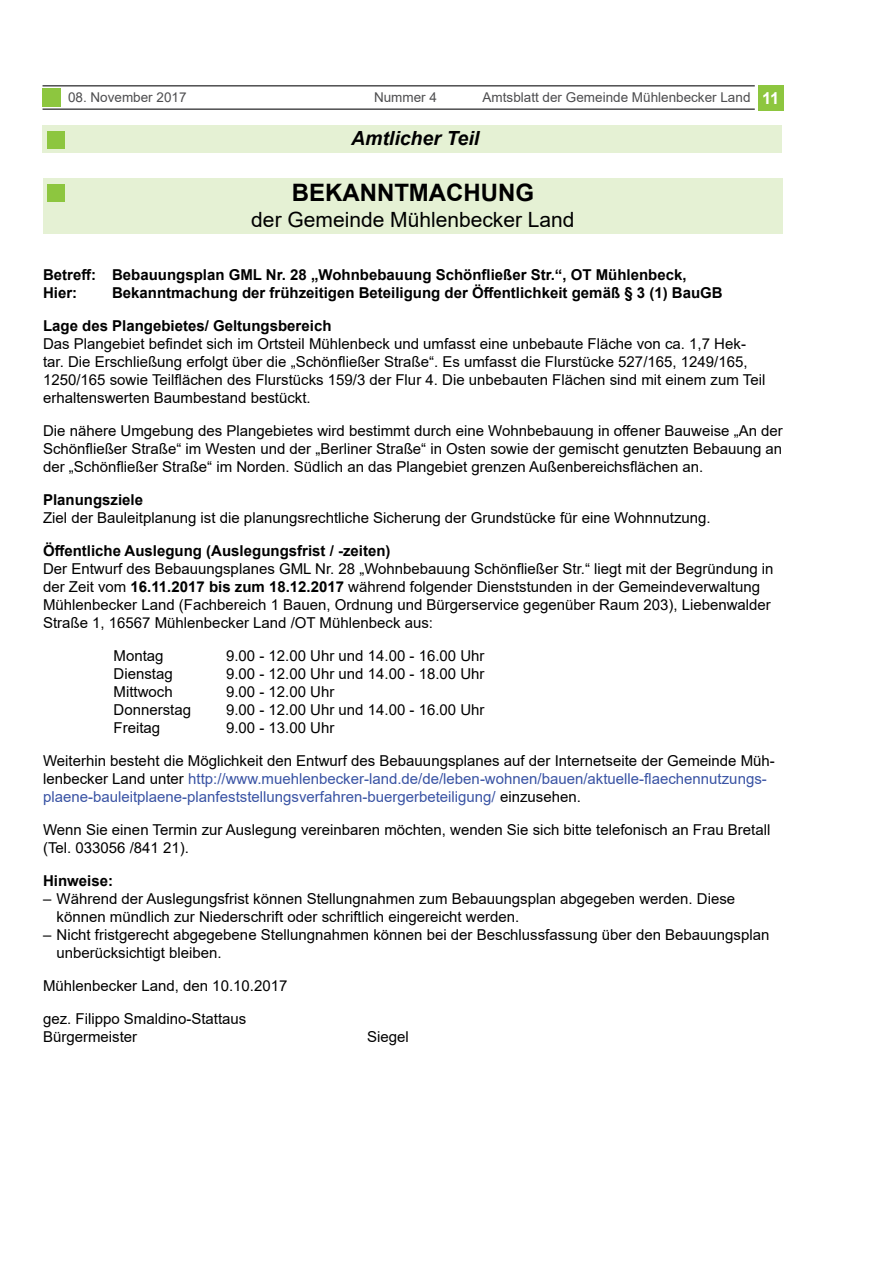
<style>
.page{position:relative;width:893px;height:1263px;background:#fff}
.page>*{position:absolute;margin:0;border:0;box-sizing:border-box;transform-origin:0 0}
.t1{font:700 24px "Arial";color:#000}
.t2{font:21px "Arial";color:#000}
.t3{font:italic 700 19.5px "Arial";color:#000}
.t4{font:15px/18px "Arial";color:#000}
.t5{font:15px/18px "Arial";color:#3953a4}
.t6{font:700 15px/18px "Arial";color:#000}
.t7{font:13.5px "Arial";color:#4d4d4f}
.s1{font-weight:700;font-size:16.5px;color:#fff}
.s2{font-weight:700}
.s3{color:#000}
</style>
<div class="page">
<div style="left:758px;top:85px;width:25px;height:26px;background:#8dc63f"></div>
<div style="left:43px;top:125px;width:739px;height:28px;background:#e5f1d4"></div>
<div style="left:43px;top:89px;width:18px;height:18px;background:#8dc63f"></div>
<hr style="left:43px;top:85px;width:712px;height:2px;background:#4d4d4f">
<hr style="left:43px;top:108px;width:712px;height:2px;background:#4d4d4f">
<div style="left:47px;top:132px;width:17px;height:17px;background:#8dc63f"></div>
<div style="left:43px;top:179px;width:740px;height:55px;background:#e5f1d4"></div>
<div style="left:48px;top:185px;width:17px;height:17px;background:#8dc63f"></div>
<p class="t7" style="left:68px;top:88px;width:120px">08. November 2017</p>
<p class="t7" style="left:374px;top:88px;width:65px">Nummer 4</p>
<p class="t7" style="left:483px;top:88px;width:298px">Amtsblatt der Gemeinde Mühlenbecker Land <span class="s1">11</span></p>
<h3 class="t3" style="left:351px;top:125px;width:130px">Amtlicher Teil</h3>
<h1 class="t1" style="left:292px;top:176px;width:244px">BEKANNTMACHUNG</h1>
<h2 class="t2" style="left:251px;top:205px;width:325px">der Gemeinde Mühlenbecker Land</h2>
<p class="t6" style="left:43px;top:266px;width:645px">Betreff: Bebauungsplan GML Nr. 28 „Wohnbebauung Schönfließer Str.“, OT Mühlenbeck,<br>Hier:</p>
<p class="t6" style="left:112px;top:284px;width:612px">Bekanntmachung der frühzeitigen Beteiligung der Öffentlichkeit gemäß § 3 (1) BauGB</p>
<p class="t6" style="left:43px;top:317px;width:290px">Lage des Plangebietes/ Geltungsbereich</p>
<p class="t4" style="left:43px;top:334px;width:724px">Das Plangebiet befindet sich im Ortsteil Mühlenbeck und umfasst eine unbebaute Fläche von ca. 1,7 Hek&shy;tar. Die Erschließung erfolgt über die „Schönfließer Straße“. Es umfasst die Flurstücke 527/165, 1249/165, 1250/165 sowie Teilflächen des Flurstücks 159/3 der Flur 4. Die unbebauten Flächen sind mit einem zum Teil erhaltenswerten Baumbestand bestückt.</p>
<p class="t4" style="left:43px;top:421px;width:741px;text-align:justify">Die nähere Umgebung des Plangebietes wird bestimmt durch eine Wohnbebauung in offener Bauweise „An der Schönfließer Straße“ im Westen und der „Berliner Straße“ in Osten sowie der gemischt genutzten Bebauung an der „Schönfließer Straße“ im Norden. Südlich an das Plangebiet grenzen Außenbereichsflächen an.</p>
<p class="t6" style="left:43px;top:491px;width:102px">Planungsziele</p>
<p class="t4" style="left:43px;top:508px;width:669px">Ziel der Bauleitplanung ist die planungsrechtliche Sicherung der Grundstücke für eine Wohnnutzung.</p>
<p class="t6" style="left:43px;top:542px;width:349px">Öffentliche Auslegung (Auslegungsfrist / -zeiten)</p>
<p class="t4" style="left:43px;top:559px;width:732px">Der Entwurf des Bebauungsplanes GML Nr. 28 „Wohnbebauung Schönfließer Str.“ liegt mit der Begründung in der Zeit vom <span class="s2">16.11.2017 bis zum 18.12.2017</span> während folgender Dienststunden in der Gemeindeverwaltung Mühlenbecker Land (Fachbereich 1 Bauen, Ordnung und Bürgerservice gegenüber Raum 203), Liebenwalder Straße 1, 16567 Mühlenbecker Land /OT Mühlenbeck aus:</p>
<p class="t4" style="left:114px;top:646px;width:52px">Montag</p>
<p class="t4" style="left:226px;top:646px;width:260px">9.00 - 12.00 Uhr und 14.00 - 16.00 Uhr</p>
<p class="t4" style="left:114px;top:664px;width:61px">Dienstag</p>
<p class="t4" style="left:226px;top:664px;width:260px">9.00 - 12.00 Uhr und 14.00 - 18.00 Uhr</p>
<p class="t4" style="left:114px;top:682px;width:61px">Mittwoch</p>
<p class="t4" style="left:226px;top:682px;width:110px">9.00 - 12.00 Uhr</p>
<p class="t4" style="left:114px;top:700px;width:79px">Donnerstag</p>
<p class="t4" style="left:226px;top:700px;width:260px">9.00 - 12.00 Uhr und 14.00 - 16.00 Uhr</p>
<p class="t4" style="left:114px;top:718px;width:48px">Freitag</p>
<p class="t4" style="left:226px;top:718px;width:110px">9.00 - 13.00 Uhr</p>
<p class="t5" style="left:43px;top:751px;width:733px"><span class="s3">Weiterhin besteht die Möglichkeit den Entwurf des Bebauungsplanes auf der Internetseite der Gemeinde Müh&shy;lenbecker Land unter</span> http://www.muehlenbecker-land.de/de/leben-wohnen/bauen/aktuelle-flaechennutzungs&shy;plaene-bauleitplaene-planfeststellungsverfahren-buergerbeteiligung/ <span class="s3">einzusehen.</span></p>
<p class="t4" style="left:43px;top:820px;width:729px">Wenn Sie einen Termin zur Auslegung vereinbaren möchten, wenden Sie sich bitte telefonisch an Frau Bretall (Tel. 033056 /841 21).</p>
<p class="t6" style="left:43px;top:872px;width:72px">Hinweise:</p>
<p class="t4" style="left:57px;top:889px;width:680px;text-indent:-13px">– Während der Auslegungsfrist können Stellungnahmen zum Bebauungsplan abgegeben werden. Diese können mündlich zur Niederschrift oder schriftlich eingereicht werden.</p>
<p class="t4" style="left:57px;top:925px;width:714px;text-indent:-14px">– Nicht fristgerecht abgegebene Stellungnahmen können bei der Beschlussfassung über den Bebauungsplan unberücksichtigt bleiben.</p>
<p class="t4" style="left:43px;top:976px;width:246px">Mühlenbecker Land, den 10.10.2017</p>
<p class="t4" style="left:43px;top:1009px;width:205px">gez. Filippo Smaldino-Stattaus<br>Bürgermeister</p>
<p class="t4" style="left:367px;top:1027px;width:43px">Siegel</p>
</div>
